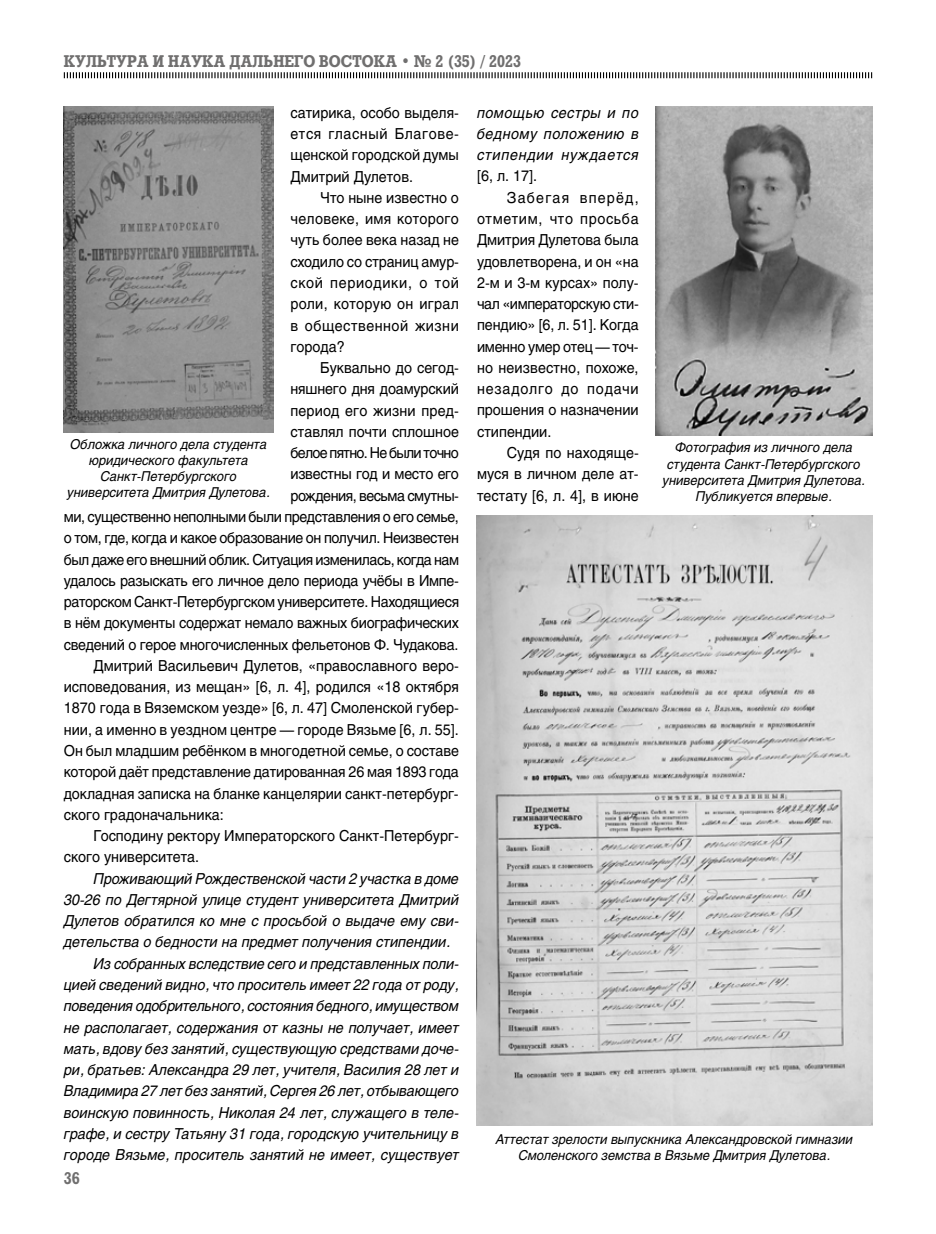
<style>
.page{position:relative;width:936px;height:1234px;background:#fff}
.page>*{position:absolute;margin:0;border:0;box-sizing:border-box;transform-origin:0 0}
.t1{font:700 16.5px "Rodeo C";color:#706f6f;scale:.9 1}
.t2{font:15px/21.3px "Helios C";letter-spacing:-.005em;color:#000;text-align:justify;scale:.95 1}
.t3{font:italic 15px/21.3px "Helios C";color:#000;text-align:justify;scale:.95 1}
.t4{font:15px "Helios C";letter-spacing:-.025em;color:#000;scale:.95 1}
.t5{font:15px "Helios C";letter-spacing:-.03em;color:#000;scale:.95 1}
.t6{font:15px "Helios C";letter-spacing:-.035em;color:#000;scale:.95 1}
.t7{font:15px "Helios C";letter-spacing:-.05em;color:#000;scale:.95 1}
.t8{font:15px "Helios C";letter-spacing:.045em;color:#000;scale:.95 1}
.t9{font:15px "Helios C";letter-spacing:.06em;color:#000;scale:.95 1}
.t10{font:15px "Helios C";letter-spacing:.085em;color:#000;scale:.95 1}
.t11{font:italic 13.5px/16.2px "Helios C";color:#000;text-align:center;scale:.95 1}
</style>
<div class="page">
<svg style="left:63px;top:72px;width:809px;height:7px"></svg>
<img style="left:64px;top:106px;width:209px;height:326px">
<img style="left:477px;top:515px;width:395px;height:609px">
<img style="left:655px;top:106px;width:217px;height:329px">
<p class="t1" style="left:64px;top:51px;width:509px">КУЛЬТУРА И НАУКА ДАЛЬНЕГО ВОСТОКА • № 2 (35) / 2023</p>
<p class="t2" style="left:290px;top:102px;width:179px">сатирика, особо выделя&shy;ется гласный Благове&shy;щенской городской думы Дмитрий Дулетов.</p>
<p class="t2" style="left:290px;top:187px;width:179px;text-indent:30px">Что ныне известно о человеке, имя которого чуть более века назад не сходило со страниц амур&shy;ской периодики, о той роли, которую он играл в общественной жизни города?</p>
<p class="t2" style="left:320px;top:357px;width:147px">Буквально до сегод-</p>
<p class="t2" style="left:290px;top:378px;width:179px">няшнего дня доамурский</p>
<p class="t2" style="left:290px;top:399px;width:179px">период его жизни пред-</p>
<p class="t2" style="left:290px;top:421px;width:179px">ставлял почти сплошное</p>
<p class="t7" style="left:290px;top:444px;width:179px">белое пятно. Не были точно</p>
<p class="t2" style="left:290px;top:463px;width:179px">известны год и место его</p>
<p class="t5" style="left:290px;top:486px;width:179px">рождения, весьма смутны-</p>
<p class="t5" style="left:64px;top:507px;width:417px">ми, существенно неполными были представления о его семье,</p>
<p class="t4" style="left:64px;top:529px;width:417px">о том, где, когда и какое образование он получил. Неизвестен</p>
<p class="t6" style="left:64px;top:550px;width:417px">был даже его внешний облик. Ситуация изменилась, когда нам</p>
<p class="t2" style="left:64px;top:569px;width:417px">удалось разыскать его личное дело периода учёбы в Импе-</p>
<p class="t4" style="left:64px;top:592px;width:417px">раторском Санкт-Петербургском университете. Находящиеся</p>
<p class="t2" style="left:64px;top:612px;width:417px">в нём документы содержат немало важных биографических</p>
<p class="t2" style="left:64px;top:633px;width:417px">сведений о герое многочисленных фельетонов Ф. Чудакова.</p>
<p class="t2" style="left:94px;top:654px;width:386px">Дмитрий Васильевич Дулетов, «православного веро-</p>
<p class="t2" style="left:64px;top:676px;width:417px">исповедования, из мещан» [6, л. 4], родился «18 октября</p>
<p class="t2" style="left:64px;top:697px;width:417px">1870 года в Вяземском уезде» [6, л. 47] Смоленской губер-</p>
<p class="t2" style="left:64px;top:718px;width:417px">нии, а именно в уездном центре — городе Вязьме [6, л. 55].</p>
<p class="t2" style="left:64px;top:739px;width:417px">Он был младшим ребёнком в многодетной семье, о составе</p>
<p class="t2" style="left:64px;top:761px;width:417px">которой даёт представление датированная 26 мая 1893 года</p>
<p class="t2" style="left:64px;top:782px;width:417px">докладная записка на бланке канцелярии санкт-петербург-</p>
<p class="t2" style="left:64px;top:803px;width:170px">ского градоначальника:</p>
<p class="t2" style="left:94px;top:824px;width:386px">Господину ректору Императорского Санкт-Петербург-</p>
<p class="t2" style="left:64px;top:846px;width:144px">ского университета.</p>
<p class="t3" style="left:94px;top:867px;width:386px">Проживающий Рождественской части 2 участка в доме</p>
<p class="t3" style="left:64px;top:888px;width:417px">30-26 по Дегтярной улице студент университета Дмитрий</p>
<p class="t3" style="left:64px;top:909px;width:417px">Дулетов обратился ко мне с просьбой о выдаче ему сви-</p>
<p class="t3" style="left:64px;top:931px;width:408px">детельства о бедности на предмет получения стипендии.</p>
<p class="t3" style="left:94px;top:952px;width:386px">Из собранных вследствие сего и представленных поли-</p>
<p class="t3" style="left:64px;top:973px;width:417px">цией сведений видно, что проситель имеет 22 года от роду,</p>
<p class="t3" style="left:64px;top:994px;width:417px">поведения одобрительного, состояния бедного, имуществом</p>
<p class="t3" style="left:64px;top:1016px;width:417px">не располагает, содержания от казны не получает, имеет</p>
<p class="t3" style="left:64px;top:1037px;width:417px">мать, вдову без занятий, существующую средствами доче-</p>
<p class="t3" style="left:64px;top:1058px;width:417px">ри, братьев: Александра 29 лет, учителя, Василия 28 лет и</p>
<p class="t3" style="left:64px;top:1079px;width:417px">Владимира 27 лет без занятий, Сергея 26 лет, отбывающего</p>
<p class="t3" style="left:64px;top:1101px;width:417px">воинскую повинность, Николая 24 лет, служащего в теле-</p>
<p class="t3" style="left:64px;top:1122px;width:417px">графе, и сестру Татьяну 31 года, городскую учительницу в</p>
<p class="t3" style="left:64px;top:1143px;width:417px">городе Вязьме, проситель занятий не имеет, существует</p>
<p class="t3" style="left:477px;top:101px;width:172px">помощью сестры и по бедному положению в стипендии нуждается</p>
<p class="t2" style="left:477px;top:165px;width:65px">[6, л. 17].</p>
<p class="t10" style="left:506px;top:188px;width:140px">Забегая вперёд,</p>
<p class="t8" style="left:477px;top:210px;width:172px">отметим, что просьба</p>
<p class="t2" style="left:477px;top:229px;width:172px">Дмитрия Дулетова была</p>
<p class="t2" style="left:477px;top:250px;width:172px">удовлетворена, и он «на</p>
<p class="t2" style="left:477px;top:271px;width:172px">2-м и 3-м курсах» полу-</p>
<p class="t5" style="left:477px;top:295px;width:172px">чал «императорскую сти-</p>
<p class="t2" style="left:477px;top:314px;width:172px">пендию» [6, л. 51]. Когда</p>
<p class="t2" style="left:477px;top:335px;width:172px">именно умер отец — точ-</p>
<p class="t2" style="left:477px;top:356px;width:172px">но неизвестно, похоже,</p>
<p class="t9" style="left:477px;top:380px;width:172px">незадолго до подачи</p>
<p class="t2" style="left:477px;top:399px;width:172px">прошения о назначении</p>
<p class="t2" style="left:477px;top:420px;width:80px">стипендии.</p>
<p class="t2" style="left:506px;top:442px;width:140px">Судя по находяще-</p>
<p class="t2" style="left:477px;top:463px;width:172px">муся в личном деле ат-</p>
<p class="t2" style="left:477px;top:484px;width:172px">тестату [6, л. 4], в июне</p>
<p class="t11" style="left:67px;top:435px;width:215px">Обложка личного дела студента юридического факультета<br>Санкт-Петербургского университета Дмитрия Дулетова.</p>
<p class="t11" style="left:662px;top:439px;width:215px">Фотография из личного дела студента Санкт-Петербургского университета Дмитрия Дулетова.<br>Публикуется впервые.</p>
<p class="t11" style="left:496px;top:1130px;width:377px">Аттестат зрелости выпускника Александровской гимназии<br>Смоленского земства в Вязьме Дмитрия Дулетова.</p>
<p class="t1" style="left:64px;top:1167px;width:19px">36</p>
</div>
